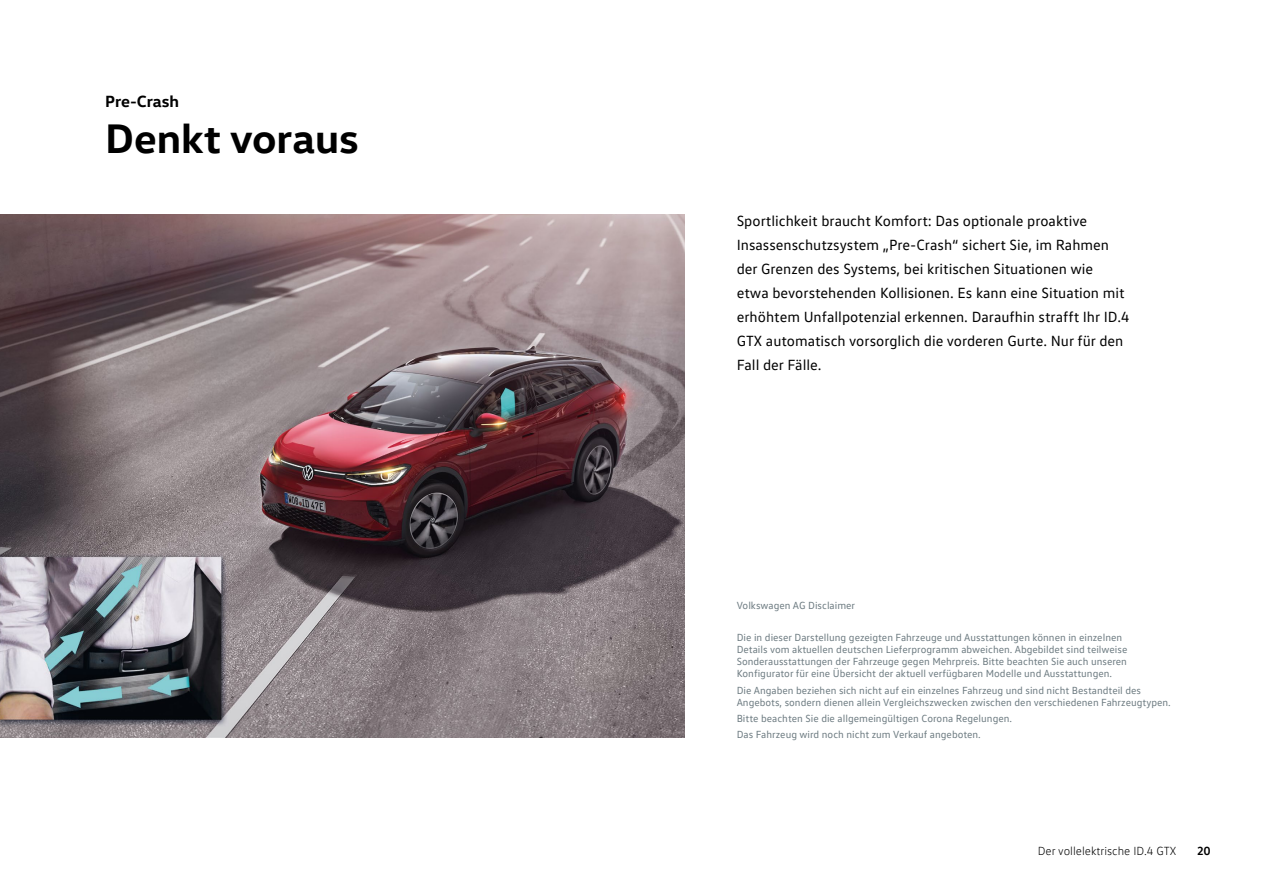
<style>
.page{position:relative;width:1263px;height:893px;background:#fff}
.page>*{position:absolute;margin:0;border:0;box-sizing:border-box;transform-origin:0 0}
.t1{font:700 42px "VW Head";color:#000}
.t2{font:700 16.5px "VW Head";color:#000}
.t3{font:15px/24px "VW Text";color:#000}
.t4{font:300 12px "VW Text";color:#000}
.t5{font:700 12px "VW Text";color:#000}
.t6{font:10.5px/12px "VW Text";color:#6d7b81}
</style>
<div class="page">
<img style="left:0;top:214px;width:684px;height:523px">
<h2 class="t2" style="left:105px;top:90px;width:75px">Pre-Crash</h2>
<h1 class="t1" style="left:105px;top:111px;width:255px">Denkt voraus</h1>
<p class="t3" style="left:737px;top:208px;width:394px">Sportlichkeit braucht Komfort: Das optionale proaktive Insassenschutzsystem „Pre-Crash“ sichert Sie, im Rahmen der Grenzen des Systems, bei kritischen Situationen wie<br>etwa bevorstehenden Kollisionen. Es kann eine Situation mit erhöhtem Unfallpotenzial erkennen. Daraufhin strafft Ihr ID.4<br>GTX automatisch vorsorglich die vorderen Gurte. Nur für den Fall der Fälle.</p>
<p class="t6" style="left:737px;top:599px;width:120px">Volkswagen AG Disclaimer</p>
<p class="t6" style="left:737px;top:631px;width:392px">Die in dieser Darstellung gezeigten Fahrzeuge und Ausstattungen können in einzelnen Details vom aktuellen deutschen Lieferprogramm abweichen. Abgebildet sind teilweise Sonderausstattungen der Fahrzeuge gegen Mehrpreis. Bitte beachten Sie auch unseren Konfigurator für eine Übersicht der aktuell verfügbaren Modelle und Ausstattungen.</p>
<p class="t6" style="left:737px;top:684px;width:436px">Die Angaben beziehen sich nicht auf ein einzelnes Fahrzeug und sind nicht Bestandteil des<br>Angebots, sondern dienen allein Vergleichszwecken zwischen den verschiedenen Fahrzeugtypen.</p>
<p class="t6" style="left:737px;top:710px;width:277px;line-height:16.2px">Bitte beachten Sie die allgemeingültigen Corona Regelungen.<br>Das Fahrzeug wird noch nicht zum Verkauf angeboten.</p>
<p class="t4" style="left:1038px;top:843px;width:140px">Der vollelektrische ID.4 GTX</p>
<p class="t5" style="left:1197px;top:843px;width:15px">20</p>
</div>
